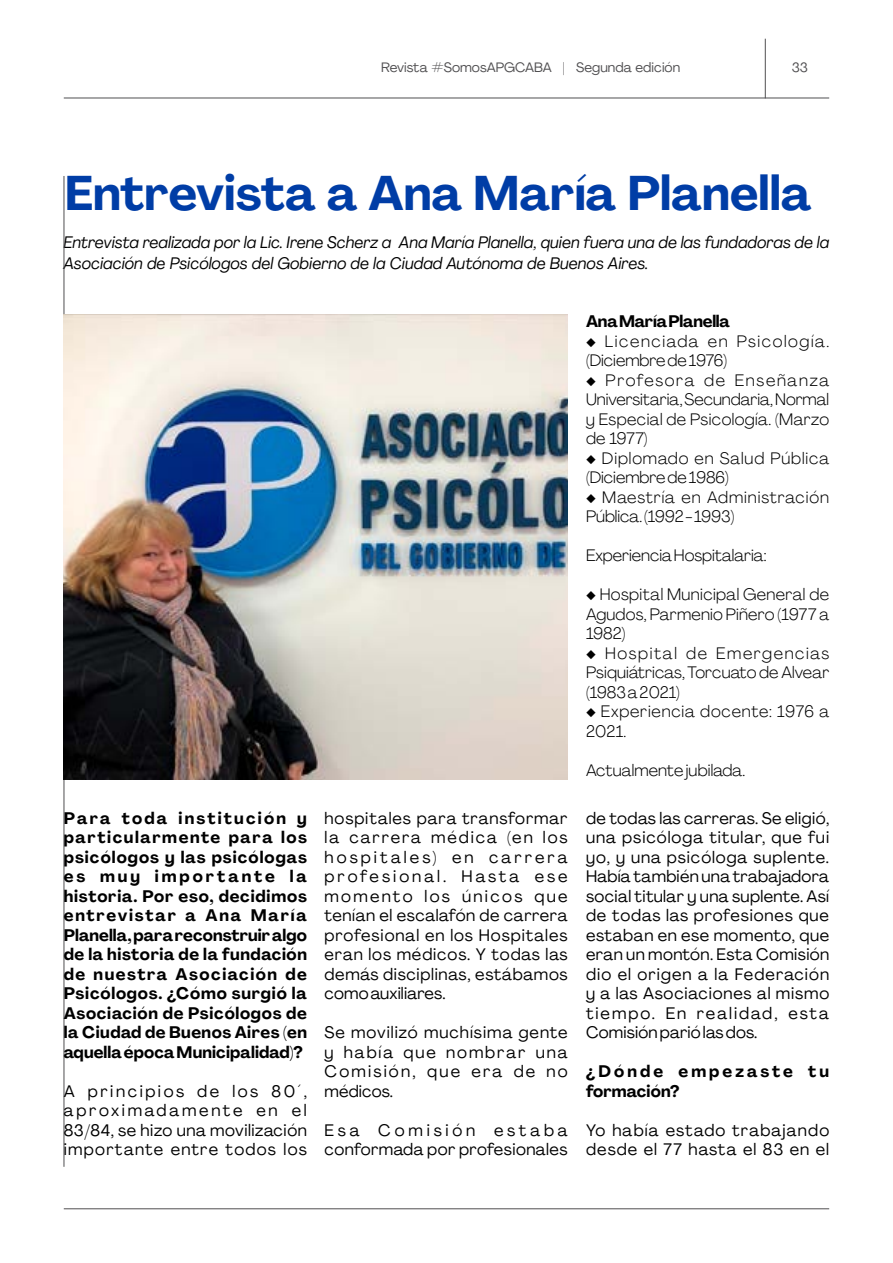
<style>
.page{position:relative;width:893px;height:1263px;background:#fff}
.page>*{position:absolute;margin:0;border:0;box-sizing:border-box;transform-origin:0 0}
.t1{font:700 48px "Agrandir";color:#003da6}
.t2{font:16.5px/19.5px "Agrandir";letter-spacing:.055em;color:#000;text-align:justify}
.t3{font:700 16.5px/19.5px "Agrandir";letter-spacing:.005em;color:#000;text-align:justify}
.t4{font:300 16.5px/19.5px "Agrandir";letter-spacing:.01em;color:#000;text-align:justify}
.t5{font:italic 16.5px/21px "Agrandir";color:#000}
.t6{font:300 16.5px/19.5px "Agrandir";letter-spacing:.035em;color:#000}
.t7{font:16.5px/19.5px "Agrandir";letter-spacing:.025em;color:#000}
.t8{font:300 16.5px/19.5px "Agrandir";letter-spacing:.095em;color:#000}
.t9{font:300 16.5px/19.5px "Agrandir";letter-spacing:.055em;color:#000}
.t10{font:300 16.5px/19.5px "Agrandir";letter-spacing:.05em;color:#000}
.t11{font:700 16.5px/19.5px "Agrandir";letter-spacing:.175em;color:#000}
.t12{font:700 16.5px "Agrandir";letter-spacing:-.015em;color:#000}
.t13{font:13.5px "Agrandir";letter-spacing:.005em;color:#504f51}
.s1{font-family:"Montserrat";font-weight:400}
</style>
<div class="page">
<hr style="left:64px;top:98px;width:765px;height:1px;background:#504f51">
<hr style="left:64px;top:1208px;width:765px;height:1px;background:#504f51">
<hr style="left:765px;top:39px;width:1px;height:59px;background:#504f51">
<hr style="left:64px;top:176px;width:1px;height:991px;background:#504f51">
<img style="left:64px;top:315px;width:504px;height:465px">
<p class="t13" style="left:381px;top:59px;width:301px">Revista #SomosAPGCABA | Segunda edición</p>
<p class="t13" style="left:792px;top:59px;width:18px">33</p>
<h1 class="t1" style="left:65px;top:164px;width:748px">Entrevista a Ana María Planella</h1>
<p class="t5" style="left:64px;top:232px;width:767px">Entrevista realizada por la Lic. Irene Scherz a Ana María Planella, quien fuera una de las fundadoras de la<br>Asociación de Psicólogos del Gobierno de la Ciudad Autónoma de Buenos Aires.</p>
<p class="t3" style="left:64px;top:808px;width:245px">Para toda institución y particularmente para los psicólogos y las psicólogas es muy importante la historia. Por eso, decidimos entrevistar a Ana María Planella, para reconstruir algo de la historia de la fundación de nuestra Asociación de Psicólogos. ¿Cómo surgió la Asociación de Psicólogos de la Ciudad de Buenos Aires (en aquella época Municipalidad)?</p>
<p class="t2" style="left:64px;top:1081px;width:245px">A principios de los 80´, aproximadamente en el 83/84, se hizo una movilización importante entre todos los</p>
<p class="t2" style="left:325px;top:808px;width:245px">hospitales para transformar la carrera médica (en los hospitales) en carrera profesional. Hasta ese momento los únicos que tenían el escalafón de carrera profesional en los Hospitales eran los médicos. Y todas las demás disciplinas, estábamos como auxiliares.</p>
<p class="t2" style="left:325px;top:1022px;width:245px">Se movilizó muchísima gente y había que nombrar una Comisión, que era de no médicos.</p>
<p class="t7" style="left:325px;top:1120px;width:245px">Esa Comisión estaba conformada por profesionales</p>
<p class="t12" style="left:586px;top:311px;width:145px">Ana María Planella</p>
<p class="t8" style="left:586px;top:331px;width:245px"><span class="s1">◆</span> Licenciada en Psicología. (Diciembre de 1976)</p>
<p class="t4" style="left:586px;top:370px;width:245px"><span class="s1">◆</span> Profesora de Enseñanza Universitaria, Secundaria, Normal y Especial de Psicología. (Marzo de 1977)</p>
<p class="t9" style="left:586px;top:448px;width:245px"><span class="s1">◆</span> Diplomado en Salud Pública (Diciembre de 1986)</p>
<p class="t6" style="left:586px;top:487px;width:244px"><span class="s1">◆</span> Maestría en Administración<br>Pública. (1992 - 1993)</p>
<p class="t4" style="left:586px;top:545px;width:182px">Experiencia Hospitalaria:</p>
<p class="t4" style="left:586px;top:584px;width:245px"><span class="s1">◆</span> Hospital Municipal General de Agudos, Parmenio Piñero (1977 a 1982)</p>
<p class="t4" style="left:586px;top:643px;width:245px"><span class="s1">◆</span> Hospital de Emergencias Psiquiátricas, Torcuato de Alvear (1983 a 2021)</p>
<p class="t10" style="left:586px;top:701px;width:245px"><span class="s1">◆</span> Experiencia docente: 1976 a<br>2021.</p>
<p class="t4" style="left:586px;top:760px;width:161px">Actualmente jubilada.</p>
<p class="t2" style="left:586px;top:808px;width:245px">de todas las carreras. Se eligió, una psicóloga titular, que fui yo, y una psicóloga suplente.<br>Había también una trabajadora social titular y una suplente. Así de todas las profesiones que estaban en ese momento, que eran un montón. Esta Comisión dio el origen a la Federación y a las Asociaciones al mismo tiempo. En realidad, esta Comisión parió las dos.</p>
<p class="t11" style="left:586px;top:1061px;width:245px">¿Dónde empezaste tu formación?</p>
<p class="t2" style="left:586px;top:1120px;width:245px">Yo había estado trabajando desde el 77 hasta el 83 en el</p>
</div>
